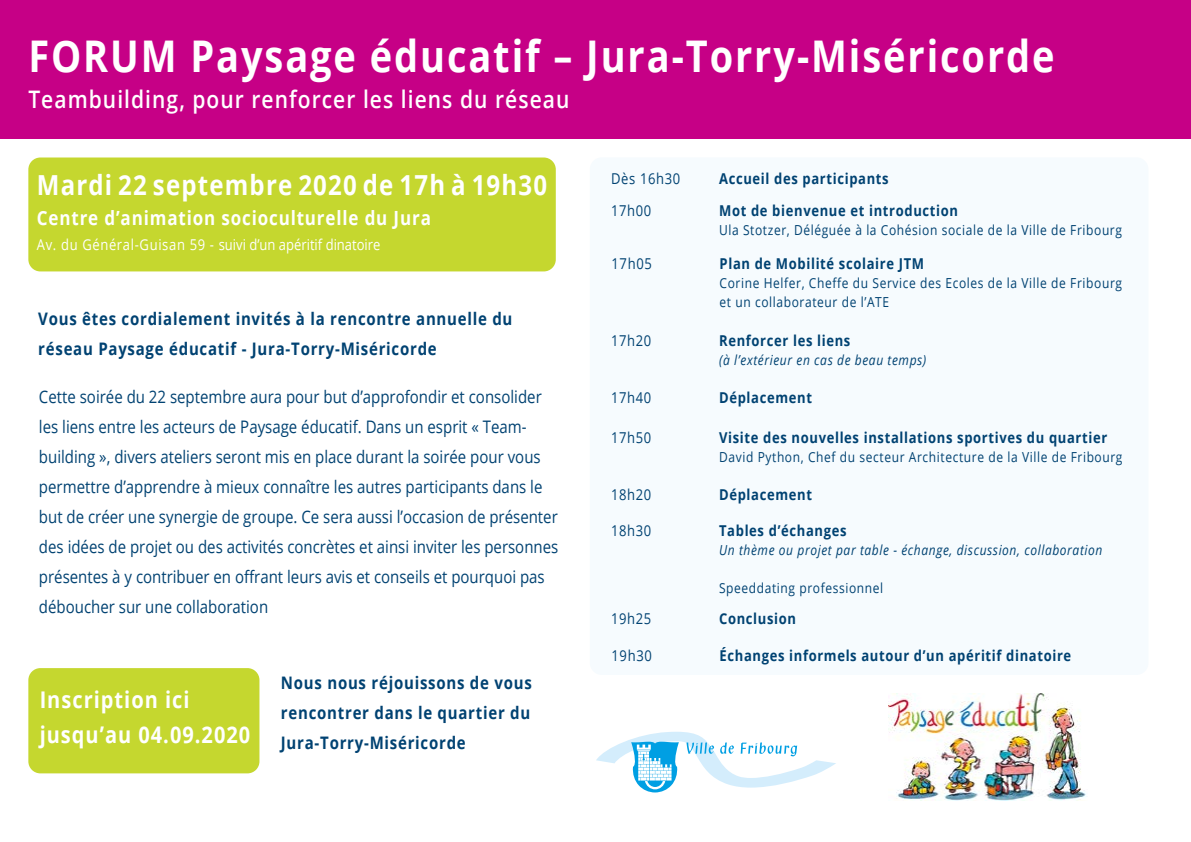
<style>
.page{position:relative;width:1191px;height:842px;background:#fff}
.page>*{position:absolute;margin:0;border:0;box-sizing:border-box;transform-origin:0 0}
.t1{font:700 43.7px "Open Sans";letter-spacing:.05em;color:#fff;scale:.87 1}
.t2{font:700 27.6px "Open Sans";letter-spacing:.05em;color:#fff;scale:.87 1}
.t3{font:600 24.1px "Open Sans";letter-spacing:.05em;color:#fff;scale:.87 1}
.t4{font:700 23px/35px "Open Sans";letter-spacing:.05em;color:#fff;scale:.87 1}
.t5{font:700 19.5px "Open Sans";letter-spacing:.05em;color:#fff;scale:.87 1}
.t6{font:17.2px/30px "Open Sans";color:#004272;scale:.87 1}
.t7{font:700 17.2px/30px "Open Sans";letter-spacing:.05em;color:#004272;scale:.87 1}
.t8{font:700 14.9px "Open Sans";letter-spacing:.05em;color:#004272;scale:.87 1}
.t9{font:14.9px "Open Sans";letter-spacing:.05em;color:#004272;scale:.87 1}
.t10{font:14.9px "Open Sans";color:#fff;scale:.87 1}
.t11{font:13.8px/19px "Open Sans";letter-spacing:.05em;color:#004272;scale:.87 1}
.t12{font:italic 13.8px "Open Sans";letter-spacing:.05em;color:#004272;scale:.87 1}
</style>
<div class="page">
<div style="left:590px;top:157px;width:558px;height:518px;background:#f6fbfe;border-radius:12px"></div>
<div style="left:0;top:0;width:1191px;height:139px;background:#c60086"></div>
<div style="left:28px;top:157px;width:528px;height:114px;background:#c5d72f;border-radius:12px"></div>
<svg style="left:596px;top:732px;width:240px;height:60px"></svg>
<img style="left:889px;top:693px;width:197px;height:108px">
<div style="left:28px;top:668px;width:231px;height:105px;background:#c5d72f;border-radius:12px"></div>
<h1 class="t1" style="left:28px;top:25px;width:1181px">FORUM Paysage éducatif – Jura-Torry-Miséricorde</h1>
<h3 class="t3" style="left:28px;top:83px;width:623px">Teambuilding, pour renforcer les liens du réseau</h3>
<h2 class="t2" style="left:37px;top:165px;width:588px">Mardi 22 septembre 2020 de 17h à 19h30</h2>
<p class="t5" style="left:37px;top:204px;width:454px">Centre d’animation socioculturelle du Jura</p>
<p class="t10" style="left:37px;top:234px;width:396px">Av. du Général-Guisan 59 - suivi d’un apéritif dinatoire</p>
<p class="t7" style="left:38px;top:303px;width:546px">Vous êtes cordialement invités à la rencontre annuelle du réseau Paysage éducatif - Jura-Torry-Miséricorde</p>
<p class="t6" style="left:39px;top:381px;width:598px">Cette soirée du 22 septembre aura pour but d’approfondir et consolider les liens entre les acteurs de Paysage éducatif. Dans un esprit « Team&shy;building », divers ateliers seront mis en place durant la soirée pour vous permettre d’apprendre à mieux connaître les autres participants dans le but de créer une synergie de groupe. Ce sera aussi l’occasion de présenter des idées de projet ou des activités concrètes et ainsi inviter les personnes présentes à y contribuer en offrant leurs avis et conseils et pourquoi pas déboucher sur une collaboration</p>
<h3 class="t4" style="left:40px;top:682px;width:243px">Inscription ici jusqu’au 04.09.2020</h3>
<p class="t7" style="left:281px;top:667px;width:290px;text-align:justify">Nous nous réjouissons de vous rencontrer dans le quartier du Jura-Torry-Miséricorde</p>
<p class="t9" style="left:611px;top:168px;width:81px">Dès 16h30</p>
<p class="t8" style="left:719px;top:168px;width:196px">Accueil des participants</p>
<p class="t9" style="left:611px;top:201px;width:48px">17h00</p>
<p class="t8" style="left:719px;top:200px;width:276px">Mot de bienvenue et introduction</p>
<p class="t11" style="left:719px;top:220px;width:464px">Ula Stotzer, Déléguée à la Cohésion sociale de la Ville de Fribourg</p>
<p class="t9" style="left:611px;top:253px;width:48px">17h05</p>
<p class="t8" style="left:719px;top:253px;width:237px">Plan de Mobilité scolaire JTM</p>
<p class="t11" style="left:719px;top:273px;width:464px">Corine Helfer, Cheffe du Service des Ecoles de la Ville de Fribourg et un collaborateur de l’ATE</p>
<p class="t9" style="left:611px;top:330px;width:48px">17h20</p>
<p class="t8" style="left:719px;top:330px;width:152px">Renforcer les liens</p>
<p class="t12" style="left:719px;top:350px;width:240px">(à l’extérieur en cas de beau temps)</p>
<p class="t9" style="left:611px;top:387px;width:48px">17h40</p>
<p class="t8" style="left:719px;top:387px;width:108px">Déplacement</p>
<p class="t9" style="left:611px;top:427px;width:48px">17h50</p>
<p class="t8" style="left:719px;top:427px;width:448px">Visite des nouvelles installations sportives du quartier</p>
<p class="t11" style="left:719px;top:447px;width:465px">David Python, Chef du secteur Architecture de la Ville de Fribourg</p>
<p class="t9" style="left:611px;top:484px;width:48px">18h20</p>
<p class="t8" style="left:719px;top:484px;width:108px">Déplacement</p>
<p class="t9" style="left:611px;top:520px;width:48px">18h30</p>
<p class="t8" style="left:719px;top:520px;width:148px">Tables d’échanges</p>
<p class="t12" style="left:719px;top:540px;width:442px">Un thème ou projet par table - échange, discussion, collaboration</p>
<p class="t11" style="left:719px;top:578px;width:190px">Speeddating professionnel</p>
<p class="t9" style="left:611px;top:609px;width:48px">19h25</p>
<p class="t8" style="left:719px;top:608px;width:90px">Conclusion</p>
<p class="t9" style="left:611px;top:645px;width:48px">19h30</p>
<p class="t8" style="left:719px;top:645px;width:406px">Échanges informels autour d’un apéritif dinatoire</p>
</div>
